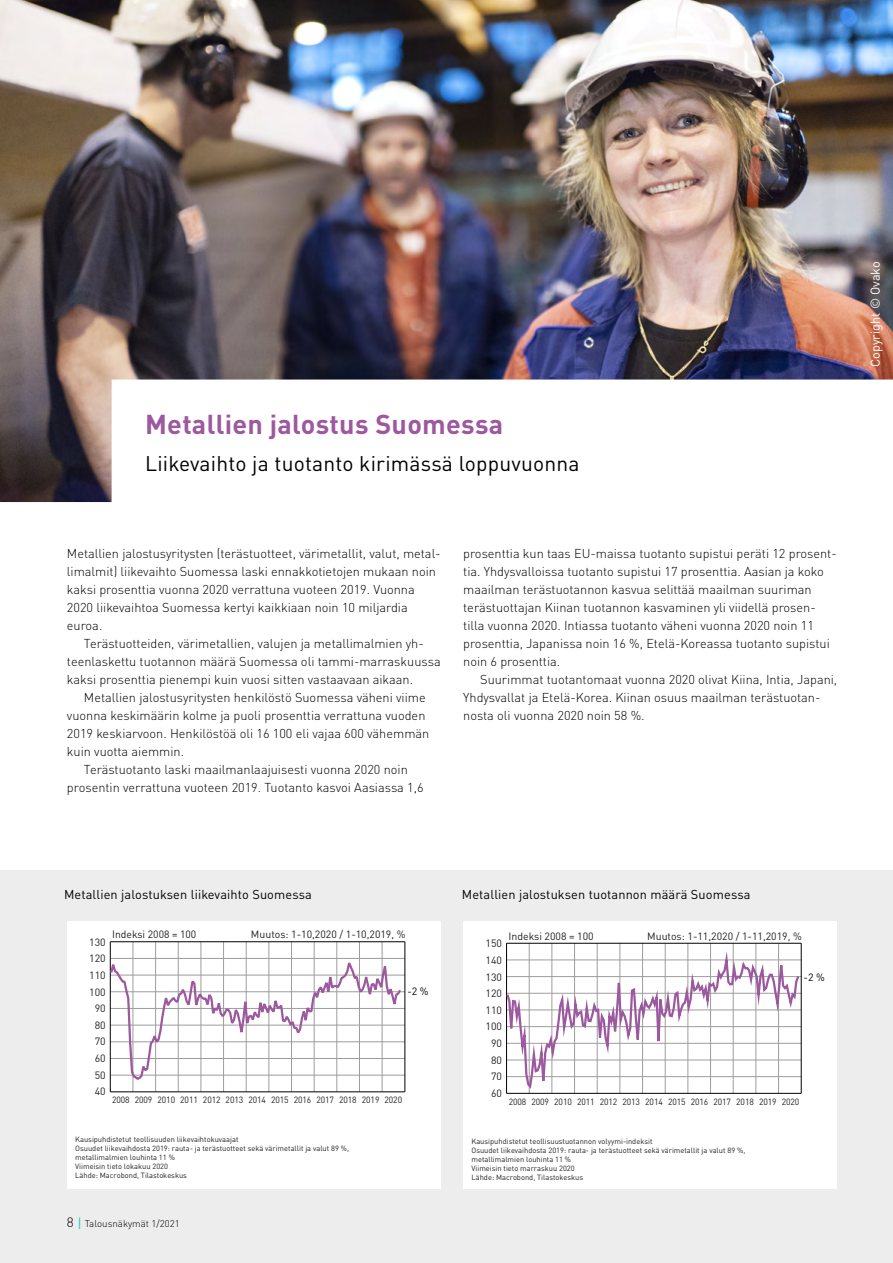
<style>
.page{position:relative;width:893px;height:1263px;background:#fff}
.page>*{position:absolute;margin:0;border:0;box-sizing:border-box;transform-origin:0 0}
.t1{font:700 27px "DIN Pro";letter-spacing:.01em;color:#9d599f}
.t2{font:21px "DIN Pro";letter-spacing:.01em;color:#000}
.t3{font:300 12.75px/18px "DIN Pro";color:#000}
.t4{font:12.75px "DIN Pro";letter-spacing:.01em;color:#000}
.t5{font:12.75px "DIN Pro";color:#fff}
.t6{font:10.5px/16.6px "DIN Pro";color:#232021}
.t7{font:10.5px "DIN Pro";color:#000}
.t8{font:300 9.6px "DIN Pro";color:#000}
.t9{font:9px "DIN Pro";letter-spacing:-.01em;color:#232021;scale:.95 1}
.t10{font:7.5px/9px "DIN Pro";color:#232021}
.s1{font-size:13.35px}
.s2{font-weight:400;font-size:13.35px;color:#0acfcf}
</style>
<div class="page">
<div style="left:0;top:871px;width:893px;height:392px;background:#ededed"></div>
<img style="left:0;top:0;width:893px;height:502px">
<div style="left:67px;top:921px;width:374px;height:268px;background:#fff"></div>
<hr style="left:110px;top:1058px;width:295px;height:1px;background:#9d9d9c">
<hr style="left:110px;top:1075px;width:295px;height:1px;background:#9d9d9c">
<hr style="left:110px;top:1041px;width:295px;height:1px;background:#9d9d9c">
<hr style="left:110px;top:1025px;width:295px;height:1px;background:#9d9d9c">
<hr style="left:110px;top:1008px;width:295px;height:1px;background:#9d9d9c">
<hr style="left:110px;top:991px;width:295px;height:1px;background:#9d9d9c">
<hr style="left:110px;top:958px;width:295px;height:1px;background:#9d9d9c">
<hr style="left:110px;top:975px;width:295px;height:1px;background:#9d9d9c">
<hr style="left:155px;top:942px;width:1px;height:150px;background:#9d9d9c">
<hr style="left:133px;top:942px;width:1px;height:150px;background:#9d9d9c">
<hr style="left:178px;top:942px;width:1px;height:150px;background:#9d9d9c">
<hr style="left:201px;top:942px;width:1px;height:150px;background:#9d9d9c">
<hr style="left:223px;top:942px;width:1px;height:150px;background:#9d9d9c">
<hr style="left:246px;top:942px;width:1px;height:150px;background:#9d9d9c">
<hr style="left:269px;top:942px;width:1px;height:150px;background:#9d9d9c">
<hr style="left:291px;top:942px;width:1px;height:150px;background:#9d9d9c">
<hr style="left:314px;top:942px;width:1px;height:150px;background:#9d9d9c">
<hr style="left:359px;top:942px;width:1px;height:150px;background:#9d9d9c">
<hr style="left:382px;top:942px;width:1px;height:150px;background:#9d9d9c">
<hr style="left:337px;top:942px;width:1px;height:150px;background:#9d9d9c">
<hr style="left:404px;top:942px;width:1px;height:150px;background:#000">
<hr style="left:110px;top:942px;width:1px;height:150px;background:#000">
<hr style="left:110px;top:941px;width:295px;height:1px;background:#000">
<hr style="left:110px;top:1091px;width:295px;height:1px;background:#000">
<svg style="left:109px;top:952px;width:293px;height:129px"></svg>
<div style="left:463px;top:921px;width:374px;height:268px;background:#fff"></div>
<hr style="left:507px;top:1060px;width:294px;height:1px;background:#9d9d9c">
<hr style="left:507px;top:1043px;width:294px;height:1px;background:#9d9d9c">
<hr style="left:507px;top:1076px;width:294px;height:1px;background:#9d9d9c">
<hr style="left:507px;top:1026px;width:294px;height:1px;background:#9d9d9c">
<hr style="left:507px;top:1010px;width:294px;height:1px;background:#9d9d9c">
<hr style="left:507px;top:993px;width:294px;height:1px;background:#9d9d9c">
<hr style="left:507px;top:976px;width:294px;height:1px;background:#9d9d9c">
<hr style="left:507px;top:960px;width:294px;height:1px;background:#9d9d9c">
<hr style="left:801px;top:943px;width:1px;height:150px;background:#000">
<hr style="left:507px;top:943px;width:294px;height:1px;background:#000">
<hr style="left:507px;top:1093px;width:294px;height:1px;background:#000">
<svg style="left:506px;top:942px;width:294px;height:152px"></svg>
<h1 class="t1" style="left:145px;top:403px;width:360px">Metallien jalostus Suomessa</h1>
<h2 class="t2" style="left:145px;top:447px;width:436px">Liikevaihto ja tuotanto kirimässä loppuvuonna</h2>
<p class="t3" style="left:67px;top:544px;width:375px">Metallien jalostusyritysten (terästuotteet, värimetallit, valut, metal&shy;limalmit) liikevaihto Suomessa laski ennakkotietojen mukaan noin kaksi prosenttia vuonna 2020 verrattuna vuoteen 2019. Vuonna 2020 liikevaihtoa Suomessa kertyi kaikkiaan noin 10 miljardia euroa.</p>
<p class="t3" style="left:67px;top:634px;width:375px;text-indent:17px">Terästuotteiden, värimetallien, valujen ja metallimalmien yh&shy;teenlaskettu tuotannon määrä Suomessa oli tammi-marraskuussa kaksi prosenttia pienempi kuin vuosi sitten vastaavaan aikaan.</p>
<p class="t3" style="left:84px;top:688px;width:343px">Metallien jalostusyritysten henkilöstö Suomessa väheni viime</p>
<p class="t3" style="left:67px;top:706px;width:360px">vuonna keskimäärin kolme ja puoli prosenttia verrattuna vuoden</p>
<p class="t3" style="left:67px;top:724px;width:364px">2019 keskiarvoon. Henkilöstöä oli 16 100 eli vajaa 600 vähemmän</p>
<p class="t3" style="left:67px;top:742px;width:119px">kuin vuotta aiemmin.</p>
<p class="t3" style="left:84px;top:760px;width:325px">Terästuotanto laski maailmanlaajuisesti vuonna 2020 noin</p>
<p class="t3" style="left:67px;top:778px;width:358px">prosentin verrattuna vuoteen 2019. Tuotanto kasvoi Aasiassa 1,6</p>
<p class="t3" style="left:463px;top:544px;width:375px">prosenttia kun taas EU-maissa tuotanto supistui peräti 12 prosent&shy;tia. Yhdysvalloissa tuotanto supistui 17 prosenttia. Aasian ja koko maailman terästuotannon kasvua selittää maailman suuriman terästuottajan Kiinan tuotannon kasvaminen yli viidellä prosen&shy;tilla vuonna 2020. Intiassa tuotanto väheni vuonna 2020 noin 11 prosenttia, Japanissa noin 16 %, Etelä-Koreassa tuotanto supistui noin 6 prosenttia.</p>
<p class="t3" style="left:463px;top:670px;width:375px;text-indent:17px">Suurimmat tuotantomaat vuonna 2020 olivat Kiina, Intia, Japani,<br>Yhdysvallat ja Etelä-Korea. Kiinan osuus maailman terästuotan&shy;nosta oli vuonna 2020 noin 58 %.</p>
<p class="t5" style="left:865px;top:367px;width:107px;rotate:-90deg">Copyright © Ovako</p>
<p class="t4" style="left:64px;top:884px;width:249px">Metallien jalostuksen liikevaihto Suomessa</p>
<p class="t4" style="left:462px;top:884px;width:290px">Metallien jalostuksen tuotannon määrä Suomessa</p>
<p class="t6" style="left:89px;top:933px;width:18px">130<br>120</p>
<p class="t6" style="left:112px;top:925px;width:86px">Indeksi 2008 = 100</p>
<p class="t6" style="left:251px;top:925px;width:156px">Muutos: 1-10,2020 / 1-10,2019, %</p>
<p class="t6" style="left:485px;top:934px;width:18px">150</p>
<p class="t6" style="left:485px;top:951px;width:18px">140</p>
<p class="t6" style="left:508px;top:927px;width:87px">Indeksi 2008 = 100</p>
<p class="t6" style="left:647px;top:927px;width:156px">Muutos: 1-11,2020 / 1-11,2019, %</p>
<p class="t6" style="left:89px;top:966px;width:18px">110</p>
<p class="t6" style="left:485px;top:968px;width:18px">130</p>
<p class="t7" style="left:804px;top:969px;width:23px">-2 %</p>
<p class="t6" style="left:89px;top:983px;width:18px">100</p>
<p class="t7" style="left:407px;top:983px;width:23px">-2 %</p>
<p class="t6" style="left:485px;top:984px;width:18px">120</p>
<p class="t6" style="left:95px;top:999px;width:12px">90</p>
<p class="t6" style="left:485px;top:1001px;width:18px">110</p>
<p class="t6" style="left:95px;top:1016px;width:12px">80</p>
<p class="t6" style="left:485px;top:1017px;width:18px">100</p>
<p class="t6" style="left:95px;top:1033px;width:12px">70</p>
<p class="t6" style="left:491px;top:1034px;width:12px">90</p>
<p class="t6" style="left:95px;top:1049px;width:12px">60</p>
<p class="t6" style="left:491px;top:1051px;width:12px">80</p>
<p class="t6" style="left:95px;top:1066px;width:12px">50</p>
<p class="t6" style="left:491px;top:1067px;width:12px">70</p>
<p class="t6" style="left:95px;top:1082px;width:12px">40</p>
<p class="t9" style="left:112px;top:1093px;width:307px">2008 2009 2010 2011 2012 2013 2014 2015 2016 2017 2018 2019 2020</p>
<p class="t6" style="left:491px;top:1084px;width:12px">60</p>
<p class="t9" style="left:509px;top:1094px;width:307px">2008 2009 2010 2011 2012 2013 2014 2015 2016 2017 2018 2019 2020</p>
<p class="t10" style="left:75px;top:1134px;width:275px">Kausipuhdistetut teollisuuden liikevaihtokuvaajat<br>Osuudet liikevaihdosta 2019: rauta- ja terästuotteet sekä värimetallit ja valut 89 %, metallimalmien louhinta 11 %<br>Viimeisin tieto lokakuu 2020<br>Lähde: Macrobond, Tilastokeskus</p>
<p class="t10" style="left:471px;top:1136px;width:275px">Kausipuhdistetut teollisuustuotannon volyymi-indeksit<br>Osuudet liikevaihdosta 2019: rauta- ja terästuotteet sekä värimetallit ja valut 89 %, metallimalmien louhinta 11 %<br>Viimeisin tieto marraskuu 2020<br>Lähde: Macrobond, Tilastokeskus</p>
<p class="t8" style="left:67px;top:1216px;width:115px"><span class="s1">8</span> <span class="s2">|</span> Talousnäkymät 1/2021</p>
</div>
